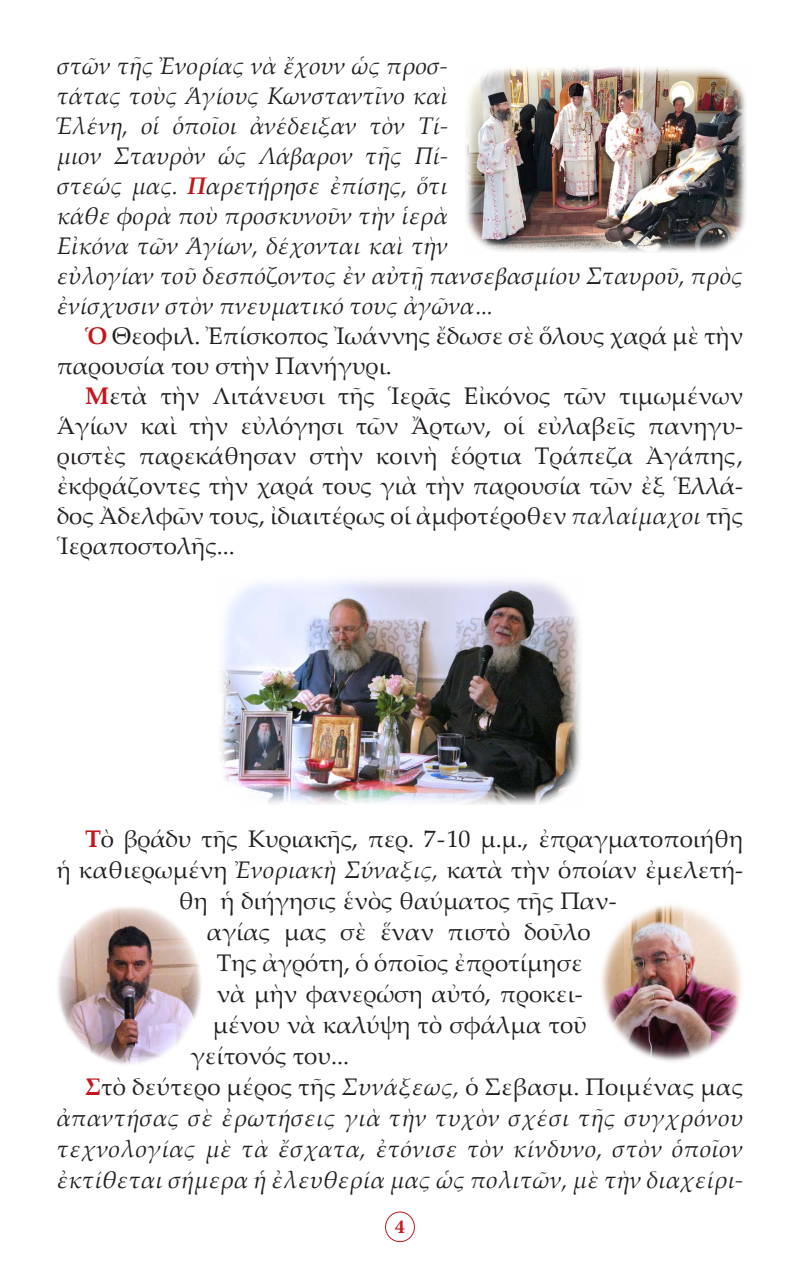
<style>
.page{position:relative;width:800px;height:1270px;background:#fff}
.page>*{position:absolute;margin:0;border:0;box-sizing:border-box;transform-origin:0 0}
.t1{font:24px/30px "Palatino Linotype";color:#231f20}
.t2{font:italic 24px/30px "Palatino Linotype";letter-spacing:-.01em;color:#231f20}
.t3{font:700 20px "Minion Pro";color:#c4161c}
.s1{font-weight:700;color:#c4161c}
.s2{font-style:italic}
.s3{font-weight:700;font-style:normal;color:#c4161c}
.s4{font-style:normal}
</style>
<div class="page">
<div style="left:385px;top:1212px;width:30px;height:30px;border:1px solid #c4161c;border-radius:50%"></div>
<img style="left:220px;top:580px;width:361px;height:224px">
<img style="left:601px;top:904px;width:141px;height:158px">
<img style="left:58px;top:907px;width:143px;height:158px">
<img style="left:466px;top:67px;width:280px;height:185px">
<p class="t2" style="left:57px;top:50px;width:393px">στῶν τῆς Ἐνορίας νὰ ἔχουν ὡς προσ-</p>
<p class="t2" style="left:57px;top:80px;width:688px">τάτας τοὺς Ἁγίους Κωνσταντῖνο καὶ<br>Ἑλένη, οἱ ὁποῖοι ἀνέδειξαν τὸν Τί-<br>μιον Σταυρὸν ὡς Λάβαρον τῆς Πί-<br>στεώς μας. <span class="s1">Π</span>αρετήρησε ἐπίσης, ὅτι<br>κάθε φορὰ ποὺ προσκυνοῦν τὴν ἱερὰ<br>Εἰκόνα τῶν Ἁγίων, δέχονται καὶ τὴν<br>εὐλογίαν τοῦ δεσπόζοντος ἐν αὐτῇ πανσεβασμίου Σταυροῦ, πρὸς ἐνίσχυσιν στὸν πνευματικό τους ἀγῶνα...</p>
<p class="t1" style="left:57px;top:320px;width:688px;text-indent:28px"><span class="s1">Ὁ</span> Θεοφιλ. Ἐπίσκοπος Ἰωάννης ἔδωσε σὲ ὅλους χαρά μὲ τὴν παρουσία του στὴν Πανήγυρι.</p>
<p class="t1" style="left:57px;top:380px;width:688px;text-align:justify;text-indent:28px"><span class="s1">Μ</span>ετὰ τὴν Λιτάνευσι τῆς Ἱερᾶς Εἰκόνος τῶν τιμωμένων Ἁγίων καὶ τὴν εὐλόγησι τῶν Ἄρτων, οἱ εὐλαβεῖς πανηγυ&shy;ριστὲς παρεκάθησαν στὴν κοινὴ ἑόρτια Τράπεζα Ἀγάπης, ἐκφράζοντες τὴν χαρά τους γιὰ τὴν παρουσία τῶν ἐξ Ἑλλά&shy;δος Ἀδελφῶν τους, ἰδιαιτέρως οἱ ἀμφοτέροθεν <span class="s2">παλαίμαχοι</span> τῆς Ἱεραποστολῆς...</p>
<p class="t1" style="left:85px;top:823px;width:660px"><span class="s1">Τ</span>ὸ βράδυ τῆς Κυριακῆς, περ. 7-10 μ.μ., ἐπραγματοποιήθη</p>
<p class="t1" style="left:57px;top:854px;width:688px">ἡ καθιερωμένη <span class="s2">Ἐνοριακὴ Σύναξις,</span> κατὰ τὴν ὁποίαν ἐμελετή-</p>
<p class="t1" style="left:179px;top:885px;width:440px">θη ἡ διήγησις ἑνὸς θαύματος τῆς Παν-</p>
<p class="t1" style="left:207px;top:916px;width:385px">αγίας μας σὲ ἕναν πιστὸ δοῦλο</p>
<p class="t1" style="left:217px;top:947px;width:367px">Της ἀγρότη, ὁ ὁποῖος ἐπροτίμησε</p>
<p class="t1" style="left:217px;top:978px;width:367px">νὰ μὴν φανερώση αὐτό, προκει-</p>
<p class="t1" style="left:213px;top:1009px;width:376px">μένου νὰ καλύψη τὸ σφάλμα τοῦ</p>
<p class="t1" style="left:191px;top:1040px;width:160px">γείτονός του...</p>
<p class="t2" style="left:57px;top:1071px;width:688px;line-height:31px;text-align:justify;text-indent:28px"><span class="s3">Σ</span><span class="s4">τὸ δεύτερο μέρος τῆς</span> Συνάξεως, <span class="s4">ὁ Σεβασμ. Ποιμένας μας </span>ἀπαντήσας σὲ ἐρωτήσεις γιὰ τὴν τυχὸν σχέσι τῆς συγχρόνου τεχνολογίας μὲ τὰ ἔσχατα, ἐτόνισε τὸν κίνδυνο, στὸν ὁποῖον ἐκτίθεται σήμερα ἡ ἐλευθερία μας ὡς πολιτῶν, μὲ τὴν διαχείρι-</p>
<p class="t3" style="left:395px;top:1213px;width:11px">4</p>
</div>
